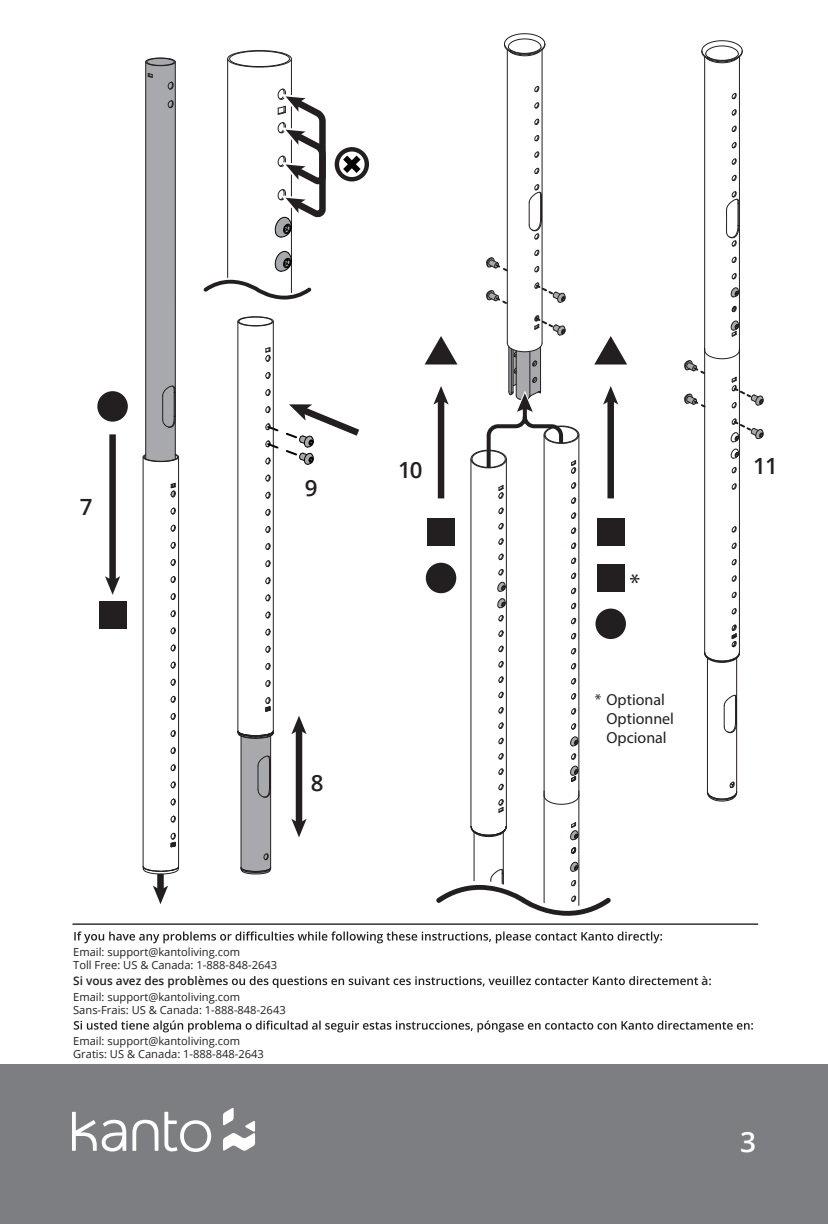
<style>
.page{position:relative;width:828px;height:1224px;background:#fff}
.page>*{position:absolute;margin:0;border:0;box-sizing:border-box;transform-origin:0 0}
.t1{font:600 28px "Open Sans";color:#fff}
.t2{font:26px "Myriad Pro";color:#231f20}
.t3{font:600 22.4px "Open Sans";color:#231f20}
.t4{font:16px/19.2px "Myriad Pro";color:#231f20}
.t5{font:600 11.8px "Open Sans";color:#231f20}
.t6{font:11.2px/13px "Open Sans";color:#231f20}
</style>
<div class="page">
<div style="left:0;top:1064px;width:828px;height:160px;background:#7c7e81"></div>
<svg style="left:223px;top:1108px;width:32px;height:43px"></svg>
<svg style="left:132px;top:1120px;width:26px;height:31px"></svg>
<svg style="left:164px;top:1112px;width:47px;height:40px"></svg>
<svg style="left:72px;top:1112px;width:54px;height:40px"></svg>
<svg style="left:74px;top:931px;width:588px;height:12px"></svg>
<svg style="left:205px;top:976px;width:493px;height:12px"></svg>
<svg style="left:74px;top:1021px;width:679px;height:11px"></svg>
<hr style="left:72px;top:923px;width:686px;height:2px;background:#231f20">
<svg style="left:237px;top:316px;width:37px;height:11px"></svg>
<svg style="left:265px;top:680px;width:6px;height:7px"></svg>
<svg style="left:265px;top:662px;width:6px;height:8px"></svg>
<svg style="left:265px;top:645px;width:6px;height:8px"></svg>
<svg style="left:265px;top:628px;width:6px;height:8px"></svg>
<svg style="left:265px;top:611px;width:6px;height:8px"></svg>
<svg style="left:265px;top:594px;width:6px;height:8px"></svg>
<svg style="left:265px;top:577px;width:6px;height:8px"></svg>
<svg style="left:265px;top:560px;width:6px;height:8px"></svg>
<svg style="left:265px;top:543px;width:6px;height:7px"></svg>
<svg style="left:265px;top:526px;width:6px;height:7px"></svg>
<svg style="left:265px;top:508px;width:6px;height:8px"></svg>
<svg style="left:265px;top:491px;width:6px;height:8px"></svg>
<svg style="left:265px;top:474px;width:6px;height:8px"></svg>
<svg style="left:265px;top:372px;width:6px;height:7px"></svg>
<svg style="left:265px;top:347px;width:6px;height:15px"></svg>
<hr style="left:273px;top:321px;width:1px;height:410px;background:#231f20">
<hr style="left:237px;top:321px;width:1px;height:410px;background:#231f20">
<svg style="left:237px;top:730px;width:37px;height:145px"></svg>
<svg style="left:265px;top:697px;width:6px;height:15px"></svg>
<svg style="left:265px;top:388px;width:95px;height:77px"></svg>
<svg style="left:142px;top:57px;width:38px;height:818px"></svg>
<hr style="left:739px;top:348px;width:1px;height:304px;background:#231f20">
<hr style="left:704px;top:348px;width:1px;height:304px;background:#231f20">
<hr style="left:707px;top:658px;width:1px;height:134px;background:#231f20">
<hr style="left:736px;top:658px;width:1px;height:134px;background:#231f20">
<hr style="left:739px;top:57px;width:1px;height:291px;background:#231f20">
<hr style="left:704px;top:57px;width:1px;height:291px;background:#231f20">
<svg style="left:731px;top:526px;width:6px;height:7px"></svg>
<svg style="left:731px;top:542px;width:6px;height:7px"></svg>
<svg style="left:731px;top:559px;width:6px;height:7px"></svg>
<svg style="left:731px;top:575px;width:6px;height:7px"></svg>
<svg style="left:731px;top:591px;width:6px;height:8px"></svg>
<svg style="left:731px;top:608px;width:6px;height:7px"></svg>
<svg style="left:731px;top:467px;width:6px;height:7px"></svg>
<svg style="left:731px;top:483px;width:6px;height:7px"></svg>
<svg style="left:707px;top:781px;width:31px;height:21px"></svg>
<svg style="left:723px;top:694px;width:14px;height:40px"></svg>
<svg style="left:731px;top:273px;width:6px;height:7px"></svg>
<svg style="left:731px;top:256px;width:6px;height:7px"></svg>
<svg style="left:731px;top:174px;width:6px;height:8px"></svg>
<svg style="left:731px;top:158px;width:6px;height:7px"></svg>
<svg style="left:731px;top:142px;width:6px;height:7px"></svg>
<svg style="left:731px;top:125px;width:6px;height:7px"></svg>
<svg style="left:731px;top:109px;width:6px;height:7px"></svg>
<svg style="left:731px;top:93px;width:6px;height:7px"></svg>
<svg style="left:726px;top:191px;width:14px;height:56px"></svg>
<svg style="left:730px;top:320px;width:9px;height:17px"></svg>
<svg style="left:730px;top:287px;width:9px;height:11px"></svg>
<svg style="left:731px;top:305px;width:6px;height:8px"></svg>
<svg style="left:704px;top:624px;width:36px;height:39px"></svg>
<svg style="left:701px;top:40px;width:42px;height:24px"></svg>
<div style="left:97px;top:391px;width:31px;height:31px;background:#231f20;border-radius:50%"></div>
<div style="left:296px;top:729px;width:6px;height:99px;background:#231f20"></div>
<svg style="left:291px;top:716px;width:16px;height:18px"></svg>
<svg style="left:291px;top:819px;width:16px;height:18px"></svg>
<div style="left:109px;top:434px;width:7px;height:147px;background:#231f20"></div>
<svg style="left:105px;top:576px;width:15px;height:19px"></svg>
<div style="left:157px;top:874px;width:7px;height:19px;background:#231f20"></div>
<svg style="left:153px;top:886px;width:15px;height:18px"></svg>
<svg style="left:730px;top:418px;width:34px;height:41px"></svg>
<div style="left:99px;top:601px;width:27px;height:28px;background:#231f20"></div>
<hr style="left:291px;top:59px;width:1px;height:235px;background:#231f20">
<hr style="left:227px;top:59px;width:1px;height:222px;background:#231f20">
<svg style="left:227px;top:50px;width:65px;height:18px"></svg>
<svg style="left:203px;top:278px;width:109px;height:22px"></svg>
<svg style="left:335px;top:147px;width:34px;height:34px"></svg>
<svg style="left:274px;top:88px;width:52px;height:184px"></svg>
<svg style="left:425px;top:336px;width:33px;height:29px"></svg>
<div style="left:438px;top:399px;width:6px;height:99px;background:#231f20"></div>
<svg style="left:433px;top:386px;width:16px;height:19px"></svg>
<div style="left:426px;top:563px;width:30px;height:30px;background:#231f20;border-radius:50%"></div>
<div style="left:427px;top:519px;width:28px;height:27px;background:#231f20"></div>
<svg style="left:594px;top:336px;width:33px;height:29px"></svg>
<div style="left:607px;top:399px;width:7px;height:99px;background:#231f20"></div>
<svg style="left:603px;top:386px;width:15px;height:19px"></svg>
<div style="left:597px;top:519px;width:28px;height:27px;background:#231f20"></div>
<div style="left:597px;top:564px;width:28px;height:28px;background:#231f20"></div>
<div style="left:595px;top:609px;width:31px;height:30px;background:#231f20;border-radius:50%"></div>
<hr style="left:578px;top:795px;width:1px;height:116px;background:#231f20">
<hr style="left:544px;top:796px;width:1px;height:115px;background:#231f20">
<svg style="left:571px;top:847px;width:5px;height:7px"></svg>
<svg style="left:570px;top:821px;width:9px;height:20px"></svg>
<svg style="left:571px;top:723px;width:6px;height:7px"></svg>
<svg style="left:571px;top:708px;width:6px;height:7px"></svg>
<svg style="left:571px;top:693px;width:6px;height:7px"></svg>
<svg style="left:571px;top:678px;width:6px;height:7px"></svg>
<svg style="left:571px;top:663px;width:6px;height:7px"></svg>
<svg style="left:571px;top:648px;width:6px;height:7px"></svg>
<svg style="left:571px;top:632px;width:6px;height:8px"></svg>
<svg style="left:571px;top:617px;width:6px;height:8px"></svg>
<svg style="left:571px;top:602px;width:6px;height:8px"></svg>
<svg style="left:571px;top:587px;width:6px;height:8px"></svg>
<svg style="left:571px;top:572px;width:6px;height:8px"></svg>
<svg style="left:571px;top:557px;width:6px;height:7px"></svg>
<svg style="left:571px;top:542px;width:6px;height:7px"></svg>
<svg style="left:571px;top:527px;width:6px;height:7px"></svg>
<svg style="left:571px;top:512px;width:6px;height:7px"></svg>
<svg style="left:571px;top:497px;width:6px;height:7px"></svg>
<svg style="left:571px;top:482px;width:6px;height:7px"></svg>
<hr style="left:578px;top:435px;width:1px;height:360px;background:#231f20">
<hr style="left:544px;top:435px;width:1px;height:360px;background:#231f20">
<svg style="left:543px;top:791px;width:37px;height:14px"></svg>
<svg style="left:570px;top:736px;width:9px;height:11px"></svg>
<svg style="left:570px;top:753px;width:9px;height:30px"></svg>
<hr style="left:474px;top:832px;width:1px;height:56px;background:#231f20">
<hr style="left:503px;top:832px;width:1px;height:59px;background:#231f20">
<svg style="left:470px;top:33px;width:110px;height:441px"></svg>
<svg style="left:470px;top:825px;width:37px;height:12px"></svg>
<svg style="left:498px;top:799px;width:6px;height:14px"></svg>
<svg style="left:498px;top:783px;width:6px;height:8px"></svg>
<svg style="left:498px;top:768px;width:6px;height:7px"></svg>
<svg style="left:498px;top:753px;width:6px;height:7px"></svg>
<svg style="left:498px;top:737px;width:6px;height:8px"></svg>
<svg style="left:498px;top:722px;width:6px;height:7px"></svg>
<svg style="left:498px;top:707px;width:6px;height:7px"></svg>
<svg style="left:498px;top:691px;width:6px;height:8px"></svg>
<svg style="left:498px;top:676px;width:6px;height:7px"></svg>
<svg style="left:498px;top:661px;width:6px;height:7px"></svg>
<svg style="left:498px;top:645px;width:6px;height:8px"></svg>
<svg style="left:498px;top:630px;width:6px;height:7px"></svg>
<svg style="left:498px;top:553px;width:6px;height:8px"></svg>
<svg style="left:498px;top:538px;width:6px;height:7px"></svg>
<svg style="left:498px;top:523px;width:6px;height:7px"></svg>
<svg style="left:498px;top:507px;width:6px;height:8px"></svg>
<svg style="left:498px;top:485px;width:6px;height:14px"></svg>
<hr style="left:506px;top:459px;width:1px;height:367px;background:#231f20">
<hr style="left:471px;top:459px;width:1px;height:367px;background:#231f20">
<svg style="left:436px;top:861px;width:175px;height:55px"></svg>
<svg style="left:497px;top:568px;width:9px;height:54px"></svg>
<svg style="left:684px;top:348px;width:80px;height:61px"></svg>
<h3 class="t3" style="left:80px;top:492px;width:14px">7</h3>
<h3 class="t3" style="left:305px;top:472px;width:14px">9</h3>
<h3 class="t3" style="left:398px;top:455px;width:26px">10</h3>
<h3 class="t3" style="left:311px;top:768px;width:14px">8</h3>
<h2 class="t2" style="left:629px;top:567px;width:12px">*</h2>
<h3 class="t4" style="left:607px;top:689px;width:69px;text-indent:-12px">* Optional<br>Optionnel<br>Opcional</h3>
<h3 class="t3" style="left:753px;top:451px;width:26px">11</h3>
<p class="t6" style="left:73px;top:945px;width:206px">Email: support@kantoliving.com<br>Toll Free: US &amp; Canada: 1-888-848-2643</p>
<p class="t5" style="left:73px;top:973px;width:133px">Si vous avez des problè</p>
<p class="t5" style="left:702px;top:973px;width:8px">à</p>
<p class="t6" style="left:73px;top:990px;width:214px">Email: support@kantoliving.com<br>Sans-Frais: US &amp; Canada: 1-888-848-2643</p>
<p class="t6" style="left:73px;top:1034px;width:192px">Email: support@kantoliving.com<br>Gratis: US &amp; Canada: 1-888-848-2643</p>
<h1 class="t1" style="left:740px;top:1123px;width:17px">3</h1>
</div>
